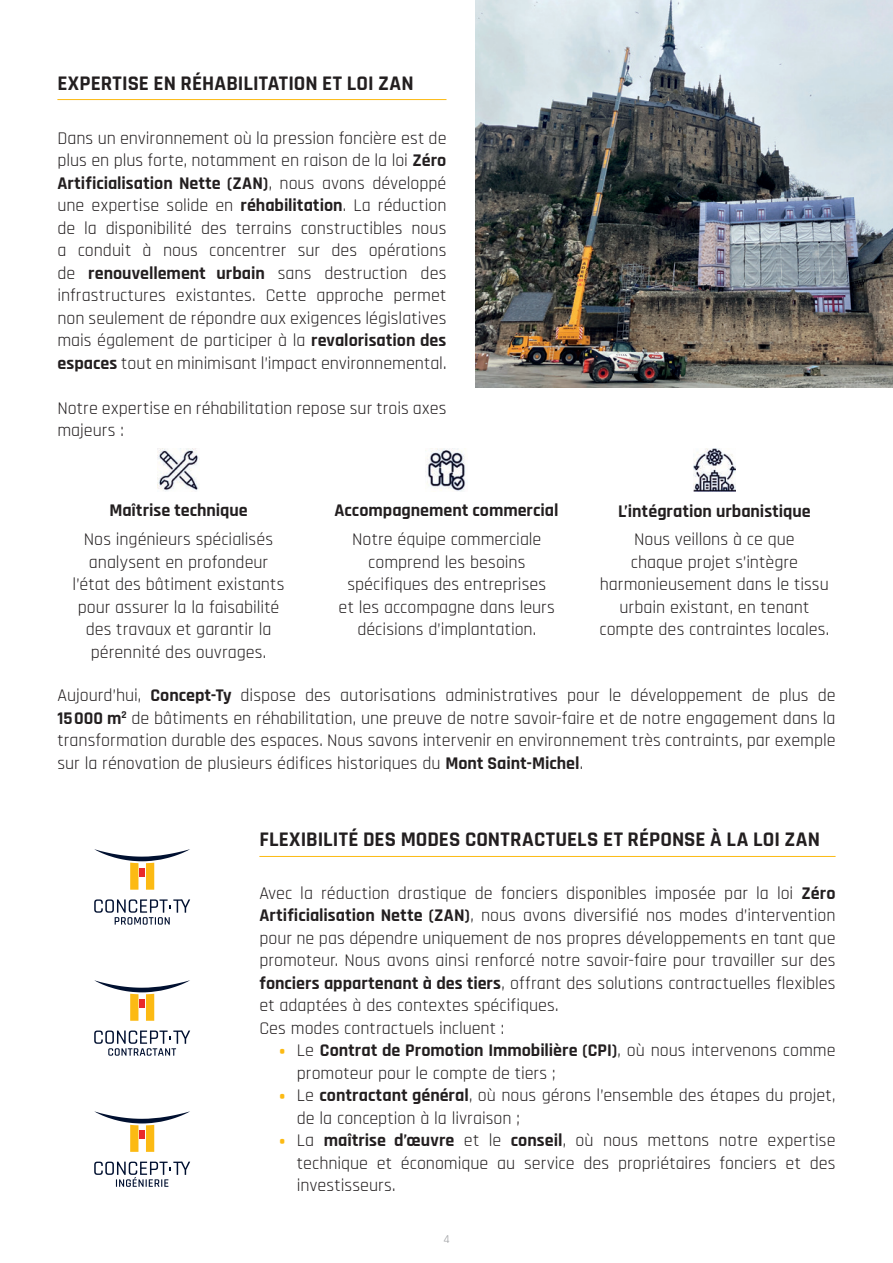
<style>
.page{position:relative;width:893px;height:1263px;background:#fff}
.page>*{position:absolute;margin:0;border:0;box-sizing:border-box;transform-origin:0 0}
.t1{font:700 21px "Rajdhani";letter-spacing:.005em;color:#231f20}
.t2{font:18px/22.5px "Rajdhani";color:#231f20}
.t3{font:700 18px "Rajdhani";color:#231f20}
.t4{font:12px "Rajdhani";color:#939598}
.s1{font-weight:700}
.s2{font-weight:700;font-size:24px;color:#fcba13}
</style>
<div class="page">
<img style="left:475px;top:0;width:418px;height:388px">
<hr style="left:57px;top:99px;width:389px;height:1px;background:#fcba13">
<img style="left:693px;top:449px;width:43px;height:42px">
<img style="left:157px;top:449px;width:43px;height:42px">
<img style="left:425px;top:449px;width:41px;height:42px">
<svg style="left:94px;top:980px;width:96px;height:41px"></svg>
<svg style="left:94px;top:1030px;width:96px;height:26px"></svg>
<svg style="left:94px;top:1111px;width:96px;height:41px"></svg>
<svg style="left:94px;top:1161px;width:96px;height:26px"></svg>
<svg style="left:94px;top:849px;width:96px;height:41px"></svg>
<svg style="left:94px;top:899px;width:96px;height:26px"></svg>
<hr style="left:259px;top:856px;width:577px;height:1px;background:#fcba13">
<p class="t1" style="left:57px;top:70px;width:358px">EXPERTISE EN RÉHABILITATION ET LOI ZAN</p>
<p class="t2" style="left:57px;top:127px;width:391px;text-align:justify">Dans un environnement où la pression foncière est de plus en plus forte, notamment en raison de la loi <span class="s1">Zéro Artificialisation Nette (ZAN)</span>, nous avons développé une expertise solide en <span class="s1">réhabilitation</span>. La réduction de la disponibilité des terrains constructibles nous a conduit à nous concentrer sur des opérations de <span class="s1">renouvellement urbain</span> sans destruction des infrastructures existantes. Cette approche permet non seulement de répondre aux exigences législatives mais également de participer à la <span class="s1">revalorisation des espaces</span> tout en minimisant l’impact environnemental.</p>
<p class="t2" style="left:57px;top:397px;width:391px">Notre expertise en réhabilitation repose sur trois axes majeurs :</p>
<p class="t3" style="left:109px;top:500px;width:140px">Maîtrise technique</p>
<p class="t3" style="left:334px;top:500px;width:226px">Accompagnement commercial</p>
<p class="t2" style="left:73px;top:529px;width:213px;text-align:center">Nos ingénieurs spécialisés analysent en profondeur l’état des bâtiment existants pour assurer la la faisabilité des travaux et garantir la pérennité des ouvrages.</p>
<p class="t2" style="left:339px;top:529px;width:218px;text-align:center">Notre équipe commerciale comprend les besoins spécifiques des entreprises et les accompagne dans leurs décisions d’implantation.</p>
<p class="t3" style="left:618px;top:500px;width:194px">L’intégration urbanistique</p>
<p class="t2" style="left:599px;top:529px;width:231px;text-align:center">Nous veillons à ce que<br>chaque projet s’intègre harmonieusement dans le tissu urbain existant, en tenant compte des contraintes locales.</p>
<p class="t2" style="left:57px;top:685px;width:780px;text-align:justify">Aujourd’hui, <span class="s1">Concept-Ty</span> dispose des autorisations administratives pour le développement de plus de <span class="s1">15 000 m</span><sup>2</sup> de bâtiments en réhabilitation, une preuve de notre savoir-faire et de notre engagement dans la transformation durable des espaces. Nous savons intervenir en environnement très contraints, par exemple sur la rénovation de plusieurs édifices historiques du <span class="s1">Mont Saint-Michel</span>.</p>
<p class="t1" style="left:259px;top:826px;width:562px">FLEXIBILITÉ DES MODES CONTRACTUELS ET RÉPONSE À LA LOI ZAN</p>
<p class="t2" style="left:259px;top:882px;width:578px">Avec la réduction drastique de fonciers disponibles imposée par la loi <span class="s1">Zéro Artificialisation Nette (ZAN)</span>, nous avons diversifié nos modes d’intervention pour ne pas dépendre uniquement de nos propres développements en tant que promoteur. Nous avons ainsi renforcé notre savoir-faire pour travailler sur des <span class="s1">fonciers appartenant à des tiers</span>, offrant des solutions contractuelles flexibles et adaptées à des contextes spécifiques.<br>Ces modes contractuels incluent :</p>
<p class="t2" style="left:297px;top:1040px;width:540px;text-indent:-18px"><span class="s2">•</span> Le <span class="s1">Contrat de Promotion Immobilière (CPI)</span>, où nous intervenons comme promoteur pour le compte de tiers ;</p>
<p class="t2" style="left:297px;top:1085px;width:540px;text-indent:-18px"><span class="s2">•</span> Le <span class="s1">contractant général</span>, où nous gérons l’ensemble des étapes du projet, de la conception à la livraison ;</p>
<p class="t2" style="left:297px;top:1130px;width:540px;text-align:justify;text-indent:-18px"><span class="s2">•</span> La <span class="s1">maîtrise d’œuvre</span> et le <span class="s1">conseil</span>, où nous mettons notre expertise technique et économique au service des propriétaires fonciers et des investisseurs.</p>
<p class="t4" style="left:443px;top:1232px;width:8px">4</p>
</div>
